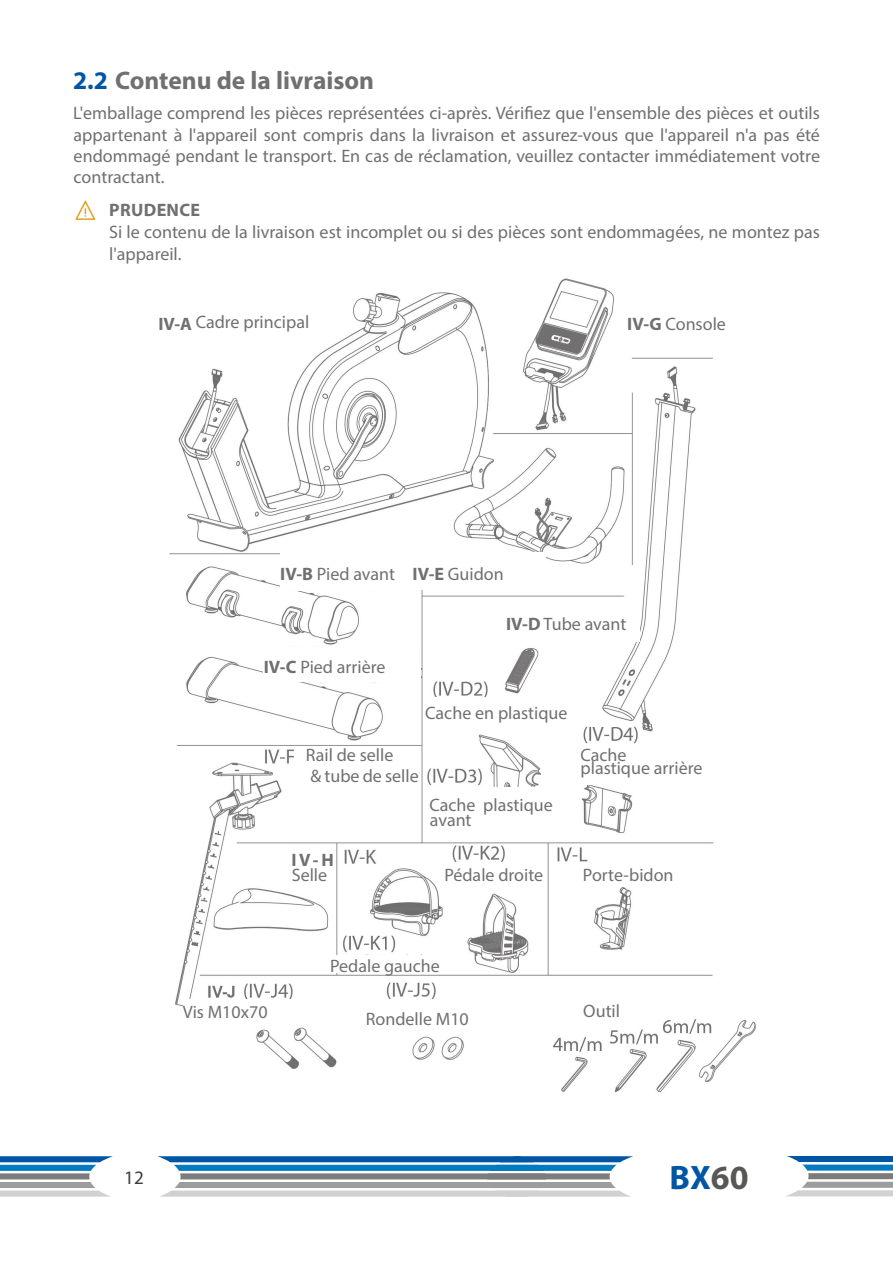
<style>
.page{position:relative;width:893px;height:1263px;background:#fff}
.page>*{position:absolute;margin:0;border:0;box-sizing:border-box;transform-origin:0 0}
.t1{font:700 34.05px "Myriad Pro";color:#0056a4}
.t2{font:700 25.5px "Myriad Pro";color:#70706f}
.t3{font:19.05px "Myriad Pro";color:#3d3d3c}
.Text_Hinweise{font:18px/21.1px "Myriad Pro";color:#70706f}
.t4{font:700 18px "Myriad Pro";letter-spacing:.02em;color:#70706f}
.s1{color:#0056a4}
.s2{color:#db9500}
.s3{font-weight:700}
.s4{color:#575756}
</style>
<div class="page">
<img style="left:169px;top:278px;width:587px;height:815px">
<svg style="left:787px;top:1156px;width:106px;height:40px"></svg>
<svg style="left:0;top:1156px;width:113px;height:40px"></svg>
<svg style="left:157px;top:1156px;width:476px;height:40px"></svg>
<div style="left:280px;top:553px;width:135px;height:38px;background:#fff"></div>
<div style="left:264px;top:647px;width:157px;height:34px;background:#fff"></div>
<div style="left:506px;top:602px;width:134px;height:40px;background:#fff"></div>
<div style="left:425px;top:697px;width:149px;height:27px;background:#fff"></div>
<div style="left:429px;top:787px;width:124px;height:46px;background:#fff"></div>
<div style="left:580px;top:746px;width:134px;height:38px;background:#fff"></div>
<div style="left:580px;top:745px;width:57px;height:14px;background:#fff"></div>
<div style="left:412px;top:553px;width:134px;height:37px;background:#fff"></div>
<div style="left:627px;top:300px;width:102px;height:44px;background:#fff"></div>
<div style="left:330px;top:955px;width:125px;height:18px;background:#fff"></div>
<div style="left:291px;top:845px;width:43px;height:40px;background:#fff"></div>
<div style="left:183px;top:999px;width:178px;height:21px;background:#fff"></div>
<div style="left:366px;top:1003px;width:167px;height:28px;background:#fff"></div>
<div style="left:151px;top:300px;width:166px;height:43px;background:#fff"></div>
<div style="left:555px;top:863px;width:147px;height:21px;background:#fff"></div>
<div style="left:540px;top:999px;width:123px;height:21px;background:#fff"></div>
<div style="left:441px;top:863px;width:105px;height:21px;background:#fff"></div>
<div style="left:294px;top:747px;width:125px;height:68px;background:#fff"></div>
<div style="left:106px;top:269px;width:164px;height:38px;background:#fff"></div>
<p class="t2" style="left:73px;top:64px;width:303px"><span class="s1">2.2</span> Contenu de la livraison</p>
<p class="Text_Hinweise" style="left:73px;top:103px;width:748px;text-align:justify">L'emballage comprend les pièces représentées ci-après. Vérifiez que l'ensemble des pièces et outils appartenant à l'appareil sont compris dans la livraison et assurez-vous que l'appareil n'a pas été endommagé pendant le transport. En cas de réclamation, veuillez contacter immédiatement votre contractant.</p>
<p class="t4" style="left:73px;top:199px;width:128px"><span class="s2">⚠</span> PRUDENCE</p>
<p class="Text_Hinweise" style="left:109px;top:221px;width:712px;line-height:21.6px">Si le contenu de la livraison est incomplet ou si des pièces sont endommagées, ne montez pas l'appareil.</p>
<p class="Text_Hinweise" style="left:158px;top:311px;width:152px"><span class="s3">IV-A</span> Cadre principal</p>
<p class="Text_Hinweise" style="left:627px;top:313px;width:100px"><span class="s3">IV-G</span> Console</p>
<p class="Text_Hinweise" style="left:280px;top:563px;width:116px"><span class="s3">IV-B</span> Pied avant</p>
<p class="Text_Hinweise" style="left:264px;top:656px;width:123px"><span class="s3">IV-C</span> Pied arrière</p>
<p class="Text_Hinweise" style="left:413px;top:563px;width:93px"><span class="s3">IV-E</span> Guidon</p>
<p class="Text_Hinweise" style="left:506px;top:613px;width:122px"><span class="s3">IV-D</span> Tube avant</p>
<p class="Text_Hinweise" style="left:425px;top:702px;width:144px">Cache en plastique</p>
<p class="Text_Hinweise" style="left:306px;top:744px;width:89px">Rail de selle</p>
<p class="Text_Hinweise" style="left:310px;top:765px;width:110px">&amp; tube de selle</p>
<p class="Text_Hinweise" style="left:291px;top:852px;width:44px;line-height:15px"><span class="s3">IV-H<br></span>Selle</p>
<p class="Text_Hinweise" style="left:430px;top:797px;width:125px;line-height:15px">Cache plastique avant</p>
<p class="Text_Hinweise" style="left:444px;top:864px;width:100px">Pédale droite</p>
<p class="Text_Hinweise" style="left:580px;top:744px;width:48px">Cache</p>
<p class="Text_Hinweise" style="left:580px;top:757px;width:123px">plastique arrière</p>
<p class="Text_Hinweise" style="left:583px;top:864px;width:92px">Porte-bidon</p>
<p class="Text_Hinweise" style="left:183px;top:1001px;width:86px">Vis M10x70</p>
<p class="Text_Hinweise" style="left:330px;top:955px;width:111px">Pedale gauche</p>
<p class="Text_Hinweise" style="left:366px;top:1008px;width:105px">Rondelle M10</p>
<p class="Text_Hinweise" style="left:583px;top:1000px;width:38px">Outil</p>
<p class="t3" style="left:124px;top:1166px;width:21px">12</p>
<h1 class="t1" style="left:670px;top:1155px;width:81px">BX<span class="s4">60</span></h1>
</div>
